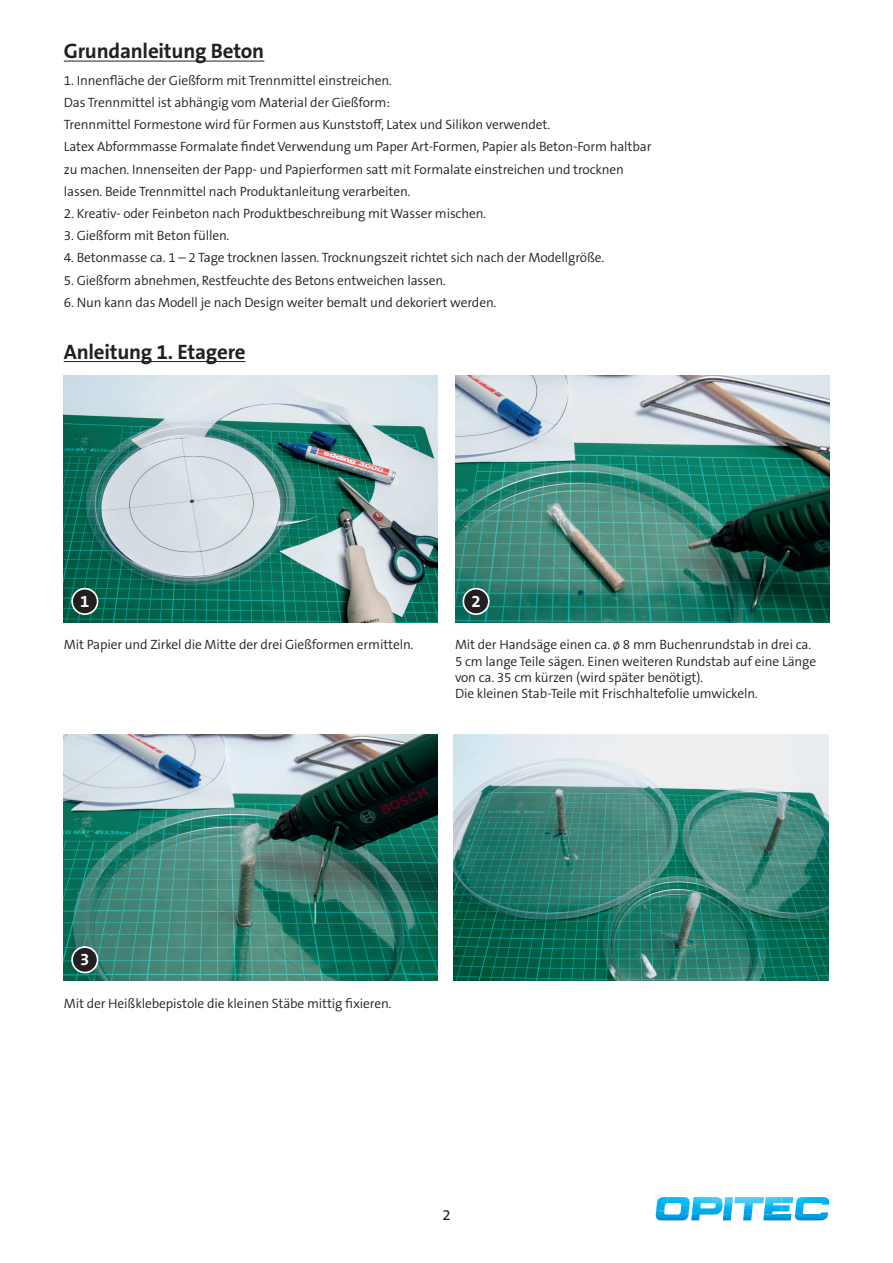
<style>
.page{position:relative;width:893px;height:1263px;background:#fff}
.page>*{position:absolute;margin:0;border:0;box-sizing:border-box;transform-origin:0 0}
.Anleitugns-Text_Desc{font:700 21px "The Sans B W7";letter-spacing:-.01em;color:#231f20}
.t1{font:700 16.8px "The Sans B W7";color:#fff}
.nicht_verwenden{font:15px "The Sans B W5 Plain";color:#231f20}
.Anleitugns-Text_Desc-2{font:300 13.5px/16.2px "The Sans B W4";letter-spacing:-.01em;color:#231f20}
</style>
<div class="page">
<svg style="left:655px;top:1197px;width:175px;height:24px"></svg>
<img style="left:64px;top:376px;width:374px;height:246px">
<img style="left:64px;top:734px;width:374px;height:247px">
<img style="left:454px;top:734px;width:374px;height:247px">
<img style="left:455px;top:376px;width:374px;height:246px">
<div style="left:72px;top:589px;width:26px;height:25px;background:#231f20;border-radius:50%"></div>
<div style="left:71px;top:588px;width:27px;height:27px;border:2px solid #fff;border-radius:50%"></div>
<div style="left:72px;top:947px;width:26px;height:25px;background:#231f20;border-radius:50%"></div>
<div style="left:71px;top:946px;width:27px;height:27px;border:2px solid #fff;border-radius:50%"></div>
<div style="left:463px;top:589px;width:26px;height:25px;background:#231f20;border-radius:50%"></div>
<div style="left:462px;top:588px;width:28px;height:27px;border:2px solid #fff;border-radius:50%"></div>
<hr style="left:64px;top:61px;width:200px;height:1px;background:#231f20">
<hr style="left:64px;top:361px;width:182px;height:1px;background:#231f20">
<p class="Anleitugns-Text_Desc" style="left:64px;top:37px;width:202px">Grundanleitung Beton</p>
<p class="Anleitugns-Text_Desc-2" style="left:64px;top:72px;width:329px">1. Innenfläche der Gießform mit Trennmittel einstreichen.</p>
<p class="Anleitugns-Text_Desc-2" style="left:64px;top:94px;width:328px">Das Trennmittel ist abhängig vom Material der Gießform:</p>
<p class="Anleitugns-Text_Desc-2" style="left:64px;top:117px;width:488px">Trennmittel Formestone wird für Formen aus Kunststoff, Latex und Silikon verwendet.</p>
<p class="Anleitugns-Text_Desc-2" style="left:64px;top:136px;width:589px;line-height:22.2px">Latex Abformmasse Formalate findet Verwendung um Paper Art-Formen, Papier als Beton-Form haltbar zu machen. Innenseiten der Papp- und Papierformen satt mit Formalate einstreichen und trocknen lassen. Beide Trennmittel nach Produktanleitung verarbeiten.</p>
<p class="Anleitugns-Text_Desc-2" style="left:64px;top:205px;width:424px">2. Kreativ- oder Feinbeton nach Produktbeschreibung mit Wasser mischen.</p>
<p class="Anleitugns-Text_Desc-2" style="left:64px;top:228px;width:167px">3. Gießform mit Beton füllen.</p>
<p class="Anleitugns-Text_Desc-2" style="left:64px;top:250px;width:542px">4. Betonmasse ca. 1 – 2 Tage trocknen lassen. Trocknungszeit richtet sich nach der Modellgröße.</p>
<p class="Anleitugns-Text_Desc-2" style="left:64px;top:272px;width:384px">5. Gießform abnehmen, Restfeuchte des Betons entweichen lassen.</p>
<p class="Anleitugns-Text_Desc-2" style="left:64px;top:294px;width:434px">6. Nun kann das Modell je nach Design weiter bemalt und dekoriert werden.</p>
<p class="Anleitugns-Text_Desc" style="left:64px;top:338px;width:183px">Anleitung 1. Etagere</p>
<p class="t1" style="left:80px;top:590px;width:11px">1</p>
<p class="t1" style="left:471px;top:590px;width:11px">2</p>
<p class="Anleitugns-Text_Desc-2" style="left:64px;top:637px;width:351px">Mit Papier und Zirkel die Mitte der drei Gießformen ermitteln.</p>
<p class="Anleitugns-Text_Desc-2" style="left:455px;top:637px;width:363px">Mit der Handsäge einen ca. ø 8 mm Buchenrundstab in drei ca.<br>5 cm lange Teile sägen. Einen weiteren Rundstab auf eine Länge von ca. 35 cm kürzen (wird später benötigt).</p>
<p class="Anleitugns-Text_Desc-2" style="left:455px;top:685px;width:304px">Die kleinen Stab-Teile mit Frischhaltefolie umwickeln.</p>
<p class="t1" style="left:80px;top:949px;width:11px">3</p>
<p class="Anleitugns-Text_Desc-2" style="left:64px;top:995px;width:329px">Mit der Heißklebepistole die kleinen Stäbe mittig fixieren.</p>
<p class="nicht_verwenden" style="left:442px;top:1205px;width:10px">2</p>
</div>
